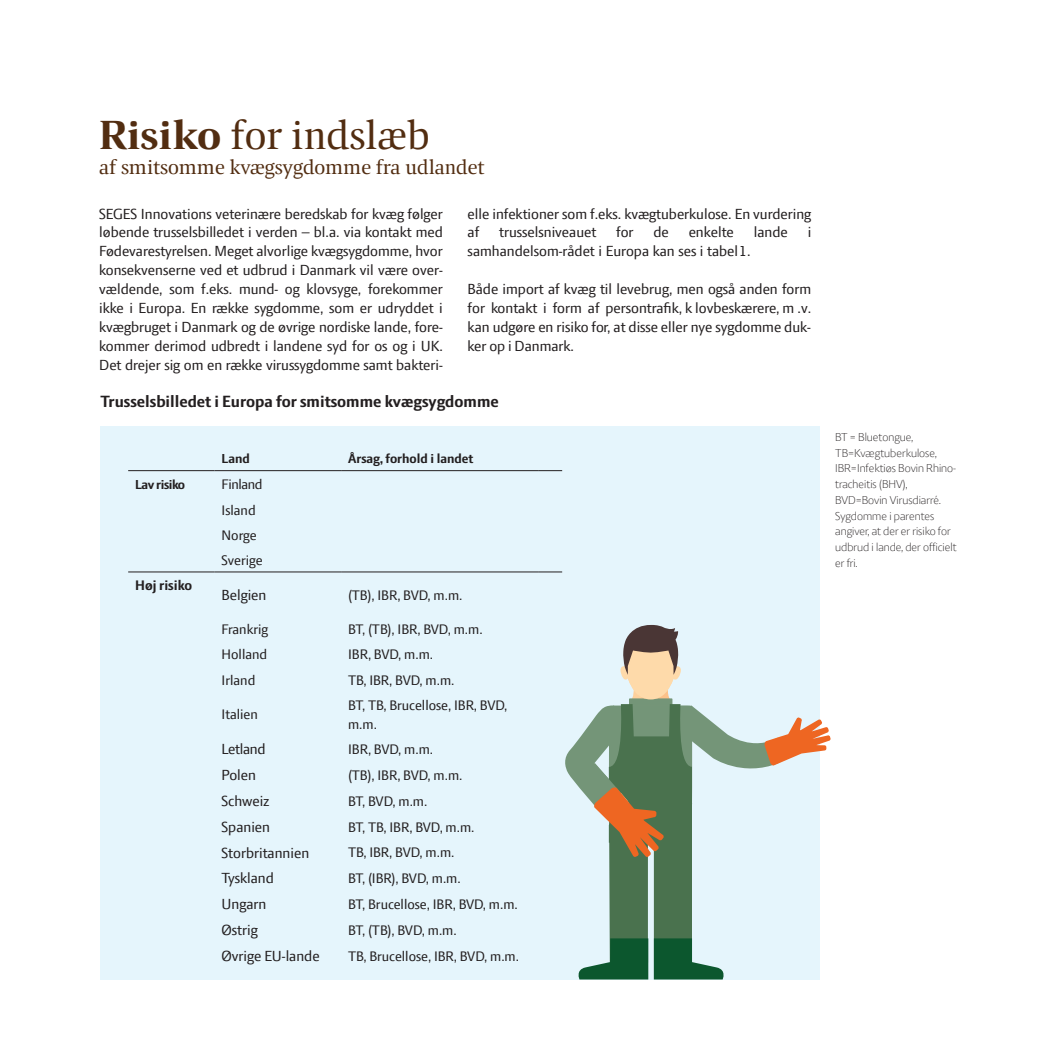
<style>
.page{position:relative;width:1042px;height:1042px;background:#fff}
.page>*{position:absolute;margin:0;border:0;box-sizing:border-box;transform-origin:0 0}
.t1{font:43.75px "Press Serif";color:#522d11}
.t2{font:21.88px "Press Serif";color:#522d11}
.t3{font:700 17.5px "LF Press Sans";color:#231f20}
.t4{font:15.75px/18.9px "LF Press Sans";color:#231f20;text-align:justify}
.t5{font:15.75px "LF Press Sans";letter-spacing:-.02em;color:#231f20}
.t6{font:14.88px/25.2px "LF Press Sans";color:#231f20}
.t7{font:700 14.88px "LF Press Sans";color:#231f20}
.t8{font:700 14px "LF Press Sans";color:#231f20}
.t9{font:700 14px "LF Press Sans";letter-spacing:-.025em;color:#231f20}
.t10{font:300 12.25px/15.8px "LF Press Sans";color:#231f20}
.s1{font-weight:700}
</style>
<div class="page">
<div style="left:100px;top:427px;width:720px;height:553px;background:#e5f5fc"></div>
<hr style="left:128px;top:470px;width:87px;height:1px;background:#231f20">
<hr style="left:215px;top:470px;width:126px;height:1px;background:#231f20">
<hr style="left:341px;top:470px;width:197px;height:1px;background:#231f20">
<svg style="left:538px;top:470px;width:24px;height:1px"></svg>
<hr style="left:128px;top:572px;width:87px;height:1px;background:#231f20">
<hr style="left:215px;top:572px;width:126px;height:1px;background:#231f20">
<hr style="left:341px;top:572px;width:197px;height:1px;background:#231f20">
<svg style="left:538px;top:572px;width:24px;height:1px"></svg>
<svg style="left:565px;top:625px;width:265px;height:354px"></svg>
<h1 class="t1" style="left:99px;top:112px;width:332px"><span class="s1">Risiko</span> for indslæb</h1>
<h2 class="t2" style="left:99px;top:155px;width:387px">af smitsomme kvægsygdomme fra udlandet</h2>
<p class="t4" style="left:99px;top:204px;width:345px">SEGES Innovations veterinære beredskab for kvæg følger løbende trusselsbilledet i verden – bl.a. via kontakt med Fødevarestyrelsen. Meget alvorlige kvægsygdomme, hvor konsekvenserne ved et udbrud i Danmark vil være over&shy;vældende, som f.eks. mund- og klovsyge, forekommer ikke i Europa. En række sygdomme, som er udryddet i kvægbruget i Danmark og de øvrige nordiske lande, fore&shy;kommer derimod udbredt i landene syd for os og i UK.<br>Det drejer sig om en række virussygdomme samt bakteri-</p>
<p class="t4" style="left:468px;top:204px;width:345px">elle infektioner som f.eks. kvægtuberkulose. En vurdering af</p>
<p class="t4" style="left:499px;top:223px;width:99px">trusselsniveauet</p>
<p class="t4" style="left:616px;top:223px;width:19px">for</p>
<p class="t4" style="left:653px;top:223px;width:17px">de</p>
<p class="t4" style="left:689px;top:223px;width:47px">enkelte</p>
<p class="t4" style="left:754px;top:223px;width:35px">lande</p>
<p class="t4" style="left:807px;top:223px;width:5px">i</p>
<p class="t4" style="left:468px;top:242px;width:284px">samhandelsom-rådet i Europa kan ses i tabel 1.</p>
<p class="t4" style="left:468px;top:279px;width:345px">Både import af kvæg til levebrug, men også anden form for kontakt i form af persontrafik, k lovbeskærere, m .v. kan udgøre en risiko for, at disse eller nye sygdomme duk&shy;ker op i Danmark.</p>
<p class="t3" style="left:100px;top:391px;width:400px">Trusselsbilledet i Europa for smitsomme kvægsygdomme</p>
<p class="t8" style="left:222px;top:451px;width:30px">Land</p>
<p class="t8" style="left:348px;top:451px;width:127px">Årsag, forhold i landet</p>
<p class="t9" style="left:135px;top:476px;width:52px">Lav risiko</p>
<p class="t6" style="left:222px;top:471px;width:43px">Finland<br>Island<br>Norge<br>Sverige</p>
<p class="t7" style="left:135px;top:576px;width:59px">Høj risiko</p>
<p class="t4" style="left:222px;top:585px;width:46px">Belgien</p>
<p class="t6" style="left:348px;top:582px;width:116px">(TB), IBR, BVD, m.m.</p>
<p class="t6" style="left:222px;top:616px;width:48px">Frankrig</p>
<p class="t6" style="left:348px;top:616px;width:136px">BT, (TB), IBR, BVD, m.m.</p>
<p class="t6" style="left:222px;top:642px;width:47px">Holland</p>
<p class="t6" style="left:348px;top:642px;width:87px">IBR, BVD, m.m.</p>
<p class="t6" style="left:222px;top:667px;width:35px">Irland</p>
<p class="t6" style="left:348px;top:667px;width:108px">TB, IBR, BVD, m.m.</p>
<p class="t6" style="left:222px;top:701px;width:38px">Italien</p>
<p class="t6" style="left:348px;top:695px;width:161px;line-height:18.9px">BT, TB, Brucellose, IBR, BVD, m.m.</p>
<p class="t5" style="left:222px;top:740px;width:45px">Letland</p>
<p class="t6" style="left:348px;top:736px;width:87px">IBR, BVD, m.m.</p>
<p class="t4" style="left:222px;top:765px;width:36px">Polen</p>
<p class="t6" style="left:348px;top:762px;width:116px">(TB), IBR, BVD, m.m.</p>
<p class="t4" style="left:222px;top:791px;width:49px">Schweiz</p>
<p class="t6" style="left:348px;top:788px;width:81px">BT, BVD, m.m.</p>
<p class="t4" style="left:222px;top:817px;width:50px">Spanien</p>
<p class="t6" style="left:348px;top:814px;width:128px">BT, TB, IBR, BVD, m.m.</p>
<p class="t4" style="left:222px;top:843px;width:89px">Storbritannien</p>
<p class="t6" style="left:348px;top:839px;width:108px">TB, IBR, BVD, m.m.</p>
<p class="t4" style="left:222px;top:868px;width:54px">Tyskland</p>
<p class="t6" style="left:348px;top:865px;width:114px">BT, (IBR), BVD, m.m.</p>
<p class="t4" style="left:222px;top:894px;width:46px">Ungarn</p>
<p class="t6" style="left:348px;top:891px;width:171px">BT, Brucellose, IBR, BVD, m.m.</p>
<p class="t4" style="left:222px;top:920px;width:38px">Østrig</p>
<p class="t6" style="left:348px;top:917px;width:110px">BT, (TB), BVD, m.m.</p>
<p class="t4" style="left:222px;top:946px;width:100px">Øvrige EU-lande</p>
<p class="t6" style="left:348px;top:943px;width:172px">TB, Brucellose, IBR, BVD, m.m.</p>
<p class="t10" style="left:835px;top:429px;width:123px">BT = Bluetongue,<br>TB=Kvægtuberkulose,<br>IBR=Infektiøs Bovin Rhino&shy;tracheitis (BHV),<br>BVD=Bovin Virusdiarré.<br>Sygdomme i parentes angiver, at der er risiko for udbrud i lande, der officielt er fri.</p>
</div>
